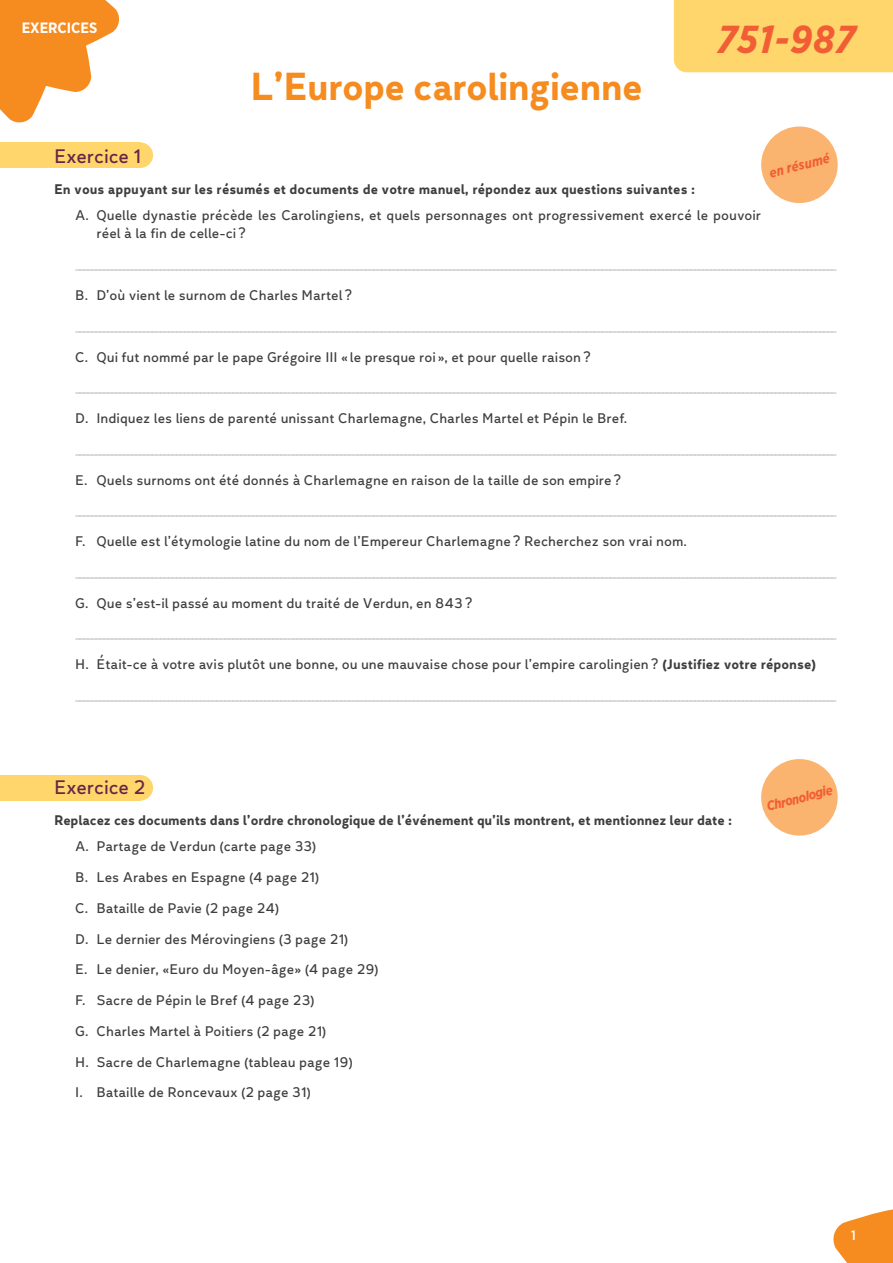
<style>
.page{position:relative;width:893px;height:1263px;background:#fff}
.page>*{position:absolute;margin:0;border:0;box-sizing:border-box;transform-origin:0 0}
.titre_page{font:700 42px "Leto Text Sans";letter-spacing:-.02em;color:#f68c1f}
.date_haut_de_page{font:italic 700 39px "Gotham Narrow";letter-spacing:.01em;color:#f15d34}
.petit_titre_cours{font:21px "Leto Text Sans";letter-spacing:-.01em;color:#662548}
.texte_courant_cours{font:15px "Leto Text Sans";color:#c7c8ca}
.texte_courant_cours-2{font:15px/18px "Leto Text Sans";color:#3e3e3f}
.texte_courant_cours-3{font:700 15px "Leto Text Sans";letter-spacing:-.01em;color:#3e3e3f}
.t1{font:700 15px "Gotham Narrow";color:#fff}
.date_macaron{font:italic 700 13.5px "Gotham Narrow";color:#f15d34}
.numéro_de_page{font:500 13.5px "Gotham Narrow";color:#fff}
.s1{font-weight:700}
</style>
<div class="page">
<svg style="left:0;top:0;width:120px;height:123px"></svg>
<div style="left:0;top:142px;width:140px;height:26px;background:#fed66c"></div>
<div style="left:128px;top:142px;width:25px;height:26px;background:#fed66c;border-radius:50%"></div>
<div style="left:0;top:775px;width:140px;height:25px;background:#fed66c"></div>
<div style="left:128px;top:775px;width:25px;height:25px;background:#fed66c;border-radius:50%"></div>
<div style="left:674px;top:0;width:219px;height:72px;background:#fed66c"></div>
<div style="left:761px;top:126px;width:77px;height:77px;background:#fbb46f;border-radius:50%"></div>
<div style="left:761px;top:759px;width:77px;height:77px;background:#fbb46f;border-radius:50%"></div>
<svg style="left:833px;top:1209px;width:60px;height:54px"></svg>
<p class="t1" style="left:22px;top:18px;width:77px">EXERCICES</p>
<p class="titre_page" style="left:250px;top:58px;width:394px">L’Europe carolingienne</p>
<p class="date_haut_de_page" style="left:717px;top:14px;width:140px">751-987</p>
<p class="petit_titre_cours" style="left:54px;top:143px;width:89px">Exercice 1</p>
<p class="texte_courant_cours-3" style="left:54px;top:179px;width:643px">En vous appuyant sur les résumés et documents de votre manuel, répondez aux questions suivantes :</p>
<p class="texte_courant_cours-2" style="left:97px;top:207px;width:666px;text-indent:-21px">A. Quelle dynastie précède les Carolingiens, et quels personnages ont progressivement exercé le pouvoir réel à la fin de celle-ci?</p>
<p class="texte_courant_cours" style="left:75px;top:255px;width:763px">_____________________________________________________________________________________________________________________________________________________________________________________________</p>
<p class="texte_courant_cours-2" style="left:75px;top:286px;width:279px">B. D’où vient le surnom de Charles Martel?</p>
<p class="texte_courant_cours" style="left:75px;top:316px;width:763px">_____________________________________________________________________________________________________________________________________________________________________________________________</p>
<p class="texte_courant_cours-2" style="left:75px;top:348px;width:517px">C. Qui fut nommé par le pape Grégoire III « le presque roi », et pour quelle raison?</p>
<p class="texte_courant_cours" style="left:75px;top:378px;width:763px">_____________________________________________________________________________________________________________________________________________________________________________________________</p>
<p class="texte_courant_cours-2" style="left:75px;top:409px;width:553px">D. Indiquez les liens de parenté unissant Charlemagne, Charles Martel et Pépin le Bref.</p>
<p class="texte_courant_cours" style="left:75px;top:439px;width:763px">_____________________________________________________________________________________________________________________________________________________________________________________________</p>
<p class="texte_courant_cours-2" style="left:75px;top:471px;width:548px">E. Quels surnoms ont été donnés à Charlemagne en raison de la taille de son empire?</p>
<p class="texte_courant_cours" style="left:75px;top:501px;width:763px">_____________________________________________________________________________________________________________________________________________________________________________________________</p>
<p class="texte_courant_cours-2" style="left:75px;top:532px;width:613px">F. Quelle est l’étymologie latine du nom de l’Empereur Charlemagne? Recherchez son vrai nom.</p>
<p class="texte_courant_cours" style="left:75px;top:562px;width:763px">_____________________________________________________________________________________________________________________________________________________________________________________________</p>
<p class="texte_courant_cours-2" style="left:75px;top:594px;width:399px">G. Que s’est-il passé au moment du traité de Verdun, en 843?</p>
<p class="texte_courant_cours" style="left:75px;top:624px;width:763px">_____________________________________________________________________________________________________________________________________________________________________________________________</p>
<p class="texte_courant_cours-2" style="left:75px;top:655px;width:742px">H. Était-ce à votre avis plutôt une bonne, ou une mauvaise chose pour l’empire carolingien? <span class="s1">(Justifiez votre réponse)</span></p>
<p class="texte_courant_cours" style="left:75px;top:685px;width:763px">_____________________________________________________________________________________________________________________________________________________________________________________________</p>
<p class="date_macaron" style="left:767px;top:165px;width:64px;rotate:-15deg">en résumé</p>
<p class="petit_titre_cours" style="left:54px;top:774px;width:93px">Exercice 2</p>
<p class="texte_courant_cours-3" style="left:54px;top:810px;width:679px">Replacez ces documents dans l’ordre chronologique de l’événement qu’ils montrent, et mentionnez leur date :</p>
<p class="texte_courant_cours-2" style="left:75px;top:837px;width:243px">A. Partage de Verdun (carte page 33)</p>
<p class="texte_courant_cours-2" style="left:75px;top:868px;width:246px">B. Les Arabes en Espagne (4 page 21)</p>
<p class="texte_courant_cours-2" style="left:75px;top:899px;width:205px">C. Bataille de Pavie (2 page 24)</p>
<p class="texte_courant_cours-2" style="left:75px;top:930px;width:275px">D. Le dernier des Mérovingiens (3 page 21)</p>
<p class="texte_courant_cours-2" style="left:75px;top:960px;width:305px">E. Le denier, «Euro du Moyen-âge» (4 page 29)</p>
<p class="texte_courant_cours-2" style="left:75px;top:991px;width:241px">F. Sacre de Pépin le Bref (4 page 23)</p>
<p class="texte_courant_cours-2" style="left:75px;top:1022px;width:253px">G. Charles Martel à Poitiers (2 page 21)</p>
<p class="texte_courant_cours-2" style="left:75px;top:1053px;width:279px">H. Sacre de Charlemagne (tableau page 19)</p>
<p class="texte_courant_cours-2" style="left:75px;top:1083px;width:237px">I. Bataille de Roncevaux (2 page 31)</p>
<p class="date_macaron" style="left:765px;top:798px;width:69px;rotate:-15deg">Chronologie</p>
<p class="numéro_de_page" style="left:851px;top:1226px;width:6px">1</p>
</div>
